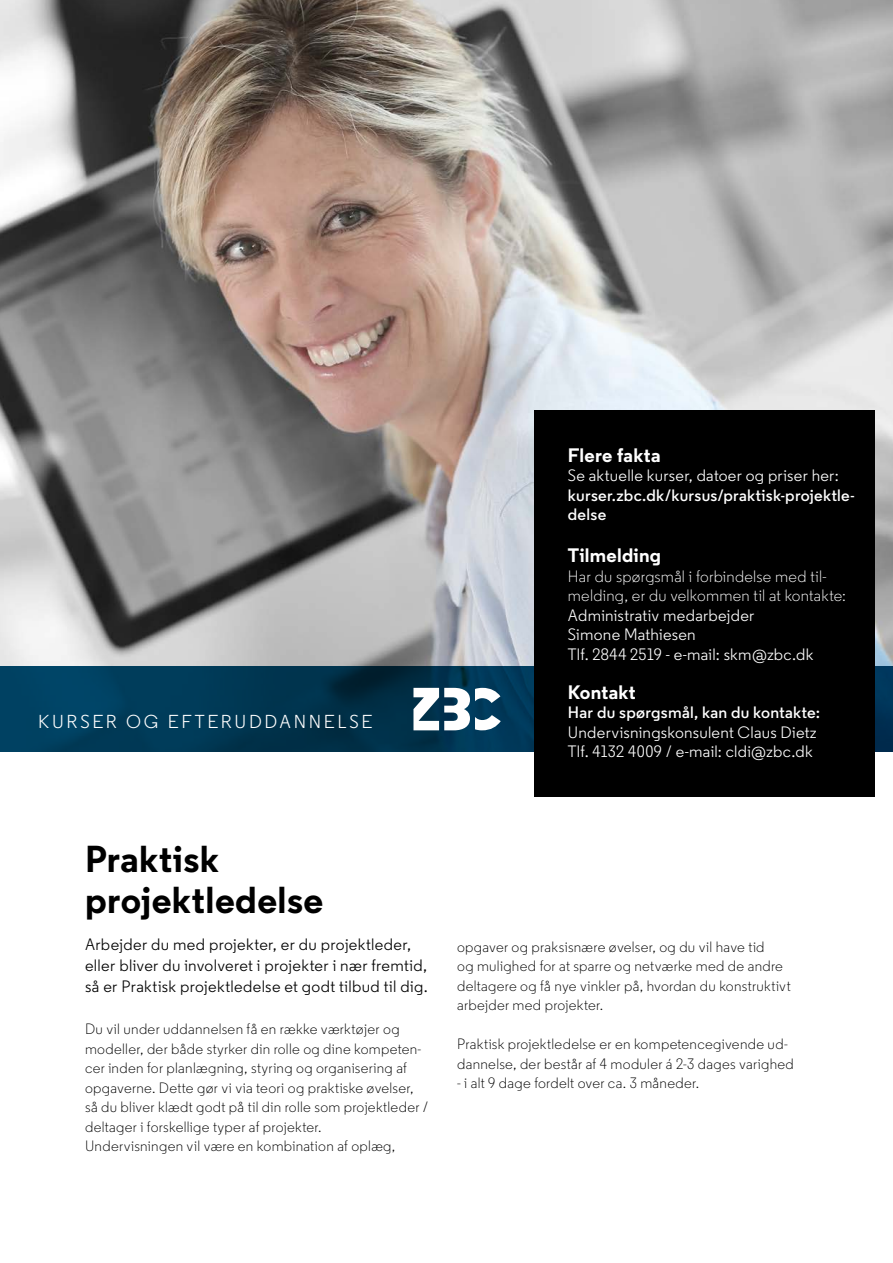
<style>
.page{position:relative;width:893px;height:1263px;background:#fff}
.page>*{position:absolute;margin:0;border:0;box-sizing:border-box;transform-origin:0 0}
.Forsideoverskrift_-_H2{font:700 37.5px/40.5px "Regular PRO";letter-spacing:.01em;color:#000}
.Boks_mellemrubrik_13_13_-_H3{font:700 19.5px "Regular PRO";letter-spacing:.015em;color:#fff}
.Bjælkebudskab_-_H1{font:18.75px "Regular PRO";letter-spacing:.145em;color:#fff}
.Boks_brød_11_13{font:16.5px/19.5px "Regular PRO";letter-spacing:.015em;color:#fff}
.Intro_til_brødtekst{font:16.5px/21px "Regular PRO";letter-spacing:.02em;color:#000}
.Boks_brød_11_13-2{font:600 16.5px/19.5px "Regular PRO";letter-spacing:.015em;color:#fff}
.Boks_brød_11_13-3{font:300 16.5px/19.5px "Regular PRO";letter-spacing:.015em;color:#fff}
.Brød_-_P{font:300 15px/19.5px "Regular PRO";letter-spacing:.02em;color:#000}
</style>
<div class="page">
<img style="left:0;top:0;width:893px;height:666px">
<svg style="left:0;top:666px;width:534px;height:86px;background:#003754"></svg>
<div style="left:874px;top:666px;width:19px;height:86px;background:#003458"></div>
<svg style="left:413px;top:688px;width:88px;height:42px"></svg>
<div style="left:534px;top:410px;width:340px;height:387px;background:#000"></div>
<h1 class="Bjælkebudskab_-_H1" style="left:38px;top:710px;width:336px">KURSER OG EFTERUDDANNELSE</h1>
<h3 class="Boks_mellemrubrik_13_13_-_H3" style="left:568px;top:442px;width:94px">Flere fakta</h3>
<p class="Boks_brød_11_13" style="left:568px;top:466px;width:272px">Se aktuelle kurser, datoer og priser her:</p>
<p class="Boks_brød_11_13-2" style="left:568px;top:485px;width:288px">kurser.zbc.dk/kursus/praktisk-projektle&shy;delse</p>
<h3 class="Boks_mellemrubrik_13_13_-_H3" style="left:568px;top:543px;width:95px">Tilmelding</h3>
<p class="Boks_brød_11_13-3" style="left:568px;top:566px;width:279px">Har du spørgsmål i forbindelse med til&shy;melding, er du velkommen til at kontakte:</p>
<p class="Boks_brød_11_13" style="left:568px;top:605px;width:247px">Administrativ medarbejder<br>Simone Mathiesen<br>Tlf. 2844 2519 - e-mail: skm@zbc.dk</p>
<h3 class="Boks_mellemrubrik_13_13_-_H3" style="left:568px;top:679px;width:69px">Kontakt</h3>
<p class="Boks_brød_11_13-2" style="left:568px;top:703px;width:254px">Har du spørgsmål, kan du kontakte:</p>
<p class="Boks_brød_11_13" style="left:568px;top:722px;width:250px">Undervisningskonsulent Claus Dietz</p>
<p class="Boks_brød_11_13" style="left:568px;top:742px;width:246px">Tlf. 4132 4009 / e-mail: cldi@zbc.dk</p>
<h2 class="Forsideoverskrift_-_H2" style="left:85px;top:838px;width:240px">Praktisk projektledelse</h2>
<h3 class="Intro_til_brødtekst" style="left:85px;top:934px;width:344px">Arbejder du med projekter, er du projektleder, eller bliver du involveret i projekter i nær fremtid, så er Praktisk projektledelse et godt tilbud til dig.</h3>
<p class="Brød_-_P" style="left:85px;top:1019px;width:345px">Du vil under uddannelsen få en række værktøjer og modeller, der både styrker din rolle og dine kompeten&shy;cer inden for planlægning, styring og organisering af opgaverne. Dette gør vi via teori og praktiske øvelser, så du bliver klædt godt på til din rolle som projektleder / deltager i forskellige typer af projekter.</p>
<p class="Brød_-_P" style="left:85px;top:1136px;width:312px">Undervisningen vil være en kombination af oplæg,</p>
<p class="Brød_-_P" style="left:457px;top:937px;width:335px">opgaver og praksisnære øvelser, og du vil have tid<br>og mulighed for at sparre og netværke med de andre deltagere og få nye vinkler på, hvordan du konstruktivt arbejder med projekter.</p>
<p class="Brød_-_P" style="left:457px;top:1034px;width:338px">Praktisk projektledelse er en kompetencegivende ud&shy;dannelse, der består af 4 moduler á 2-3 dages varighed</p>
<p class="Brød_-_P" style="left:457px;top:1073px;width:244px">- i alt 9 dage fordelt over ca. 3 måneder.</p>
</div>
